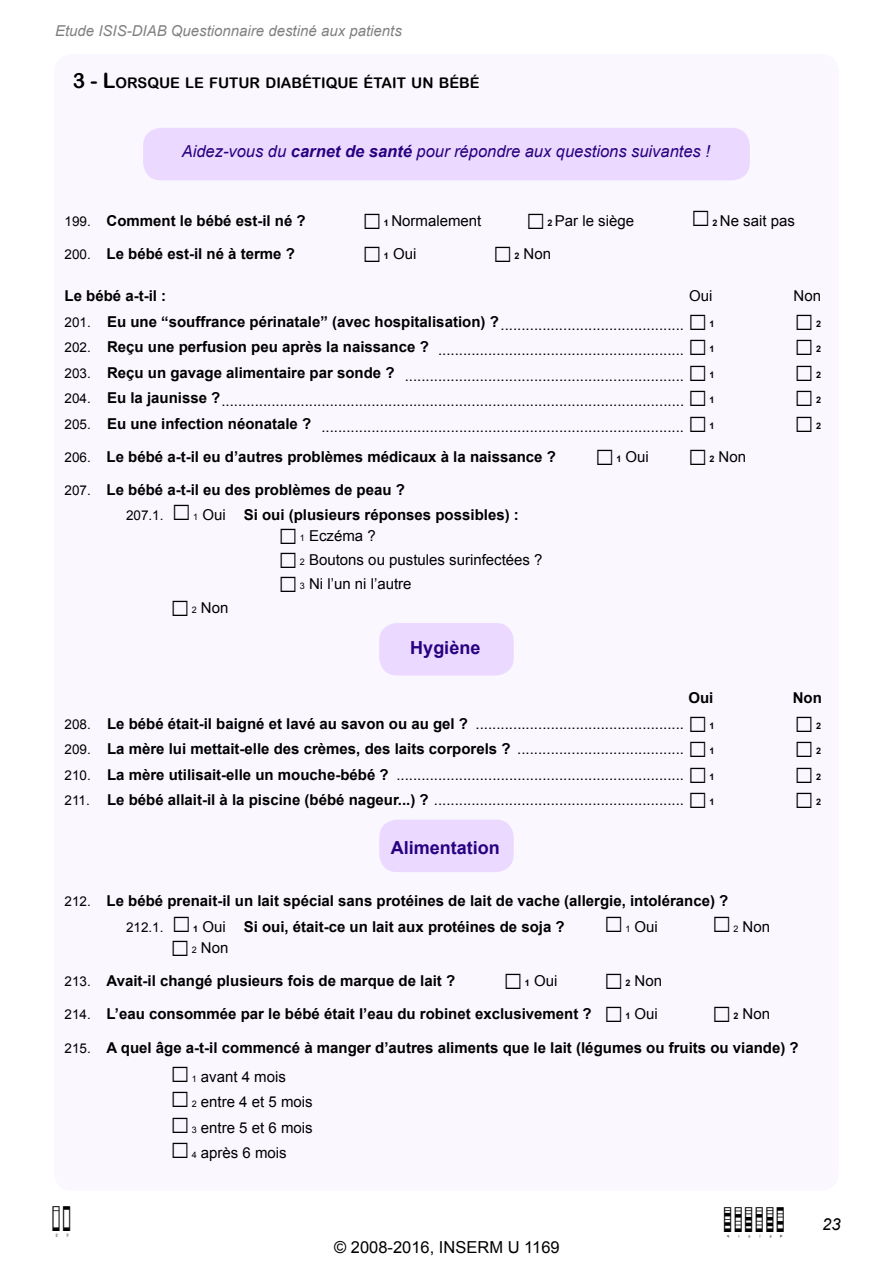
<style>
.page{position:relative;width:893px;height:1263px;background:#fff}
.page>*{position:absolute;margin:0;border:0;box-sizing:border-box;transform-origin:0 0}
.t1{font:27px "B18 Codes Barres NE";color:#000}
.t2{font:700 18px "Arial";color:#270080}
.t3{font:italic 16.5px "Arial";color:#270080}
.t4{font:16.5px "Arial";color:#000}
.t5{font:italic 16.5px "Arial";color:#000}
.t6{font:15px "Arial";color:#000}
.t7{font:700 15px "Arial";color:#000}
.t8{font:italic 15px "Arial";color:#000}
.t9{font:14.7px "Arial Rounded MT Bold";color:#000}
.t10{font:13.5px "Arial";color:#000}
.t11{font:700 9px "Arial";color:#000}
.s1{font-size:21px}
.s2{font-weight:700}
.s3{font-weight:400;font-size:13.5px}
.s4{font-weight:700;font-size:9px}
.s5{font-weight:400}
.s6{font-weight:400;font-size:9px}
.s7{font-size:9px}
.s8{font-size:13.5px}
</style>
<div class="page">
<div style="left:54px;top:54px;width:785px;height:1137px;background:#fbf7ff;border-radius:18px"></div>
<div style="left:143px;top:128px;width:607px;height:52px;background:#ecd9ff;border-radius:18px"></div>
<div style="left:379px;top:623px;width:135px;height:52px;background:#ecd9ff;border-radius:18px"></div>
<div style="left:379px;top:819px;width:135px;height:53px;background:#ecd9ff;border-radius:18px"></div>
<p class="t8" style="left:55px;top:21px;width:348px">Etude ISIS-DIAB Questionnaire destiné aux patients</p>
<p class="t9" style="left:73px;top:74px;width:408px"><span class="s1">3 - L</span>ORSQUE LE FUTUR DIABÉTIQUE ÉTAIT UN BÉBÉ</p>
<p class="t3" style="left:182px;top:141px;width:530px">Aidez-vous du <span class="s2">carnet de santé</span> pour répondre aux questions suivantes !</p>
<p class="t7" style="left:64px;top:211px;width:243px"><span class="s3">199.</span> Comment le bébé est-il né ?</p>
<p class="t6" style="left:384px;top:211px;width:99px"><span class="s4">1</span> Normalement</p>
<p class="t6" style="left:547px;top:211px;width:88px"><span class="s4">2</span> Par le siège</p>
<p class="t6" style="left:712px;top:211px;width:84px"><span class="s4">2</span> Ne sait pas</p>
<p class="t7" style="left:64px;top:244px;width:232px"><span class="s3">200.</span> Le bébé est-il né à terme ?</p>
<p class="t6" style="left:384px;top:244px;width:34px"><span class="s4">1</span> Oui</p>
<p class="t6" style="left:514px;top:244px;width:38px"><span class="s4">2</span> Non</p>
<p class="t7" style="left:64px;top:286px;width:103px">Le bébé a-t-il :</p>
<p class="t6" style="left:689px;top:286px;width:25px">Oui</p>
<p class="t6" style="left:793px;top:286px;width:29px">Non</p>
<p class="t7" style="left:64px;top:311px;width:647px"><span class="s3">201.</span> Eu une “souffrance périnatale” (avec hospitalisation) ?<span class="s5">............................................</span> ☐</p>
<p class="t11" style="left:710px;top:318px;width:7px">1</p>
<p class="t11" style="left:816px;top:318px;width:7px">2</p>
<p class="t6" style="left:64px;top:340px;width:647px"><sup>202.</sup> <sup>Reçu</sup> <sup>une</sup> <sup>perfusion</sup> <sup>peu</sup> <sup>après</sup> <sup>la</sup> <sup>naissance</sup> <sup>?</sup> ........................................................... ☐</p>
<p class="t11" style="left:710px;top:343px;width:7px">1</p>
<p class="t11" style="left:816px;top:343px;width:7px">2</p>
<p class="t6" style="left:64px;top:366px;width:647px"><sup>203.</sup> <sup>Reçu</sup> <sup>un</sup> <sup>gavage</sup> <sup>alimentaire</sup> <sup>par</sup> <sup>sonde</sup> <sup>?</sup> ................................................................... ☐</p>
<p class="t11" style="left:710px;top:369px;width:7px">1</p>
<p class="t11" style="left:816px;top:369px;width:7px">2</p>
<p class="t6" style="left:64px;top:391px;width:647px"><sup>204.</sup> <sup>Eu</sup> <sup>la</sup> <sup>jaunisse</sup> <sup>?</sup>............................................................................................................... ☐</p>
<p class="t11" style="left:710px;top:394px;width:7px">1</p>
<p class="t11" style="left:816px;top:394px;width:7px">2</p>
<p class="t6" style="left:64px;top:417px;width:647px"><sup>205.</sup> <sup>Eu</sup> <sup>une</sup> <sup>infection</sup> <sup>néonatale</sup> <sup>?</sup> ....................................................................................... ☐</p>
<p class="t11" style="left:710px;top:420px;width:7px">1</p>
<p class="t11" style="left:816px;top:420px;width:7px">2</p>
<p class="t7" style="left:64px;top:446px;width:493px"><span class="s3">206.</span> Le bébé a-t-il eu d’autres problèmes médicaux à la naissance ?</p>
<p class="t6" style="left:616px;top:447px;width:34px"><span class="s4">1</span> Oui</p>
<p class="t6" style="left:709px;top:447px;width:38px"><span class="s4">2</span> Non</p>
<p class="t7" style="left:64px;top:479px;width:342px"><span class="s3">207.</span> Le bébé a-t-il eu des problèmes de peau ?</p>
<p class="t10" style="left:126px;top:507px;width:69px">207.1. ☐</p>
<p class="t7" style="left:193px;top:505px;width:327px"><span class="s6">1</span> <span class="s5">Oui</span> Si oui (plusieurs réponses possibles) :</p>
<p class="t6" style="left:300px;top:526px;width:77px"><span class="s7">1</span> Eczéma ?</p>
<p class="t6" style="left:300px;top:550px;width:244px"><span class="s7">2</span> Boutons ou pustules surinfectées ?</p>
<p class="t6" style="left:300px;top:574px;width:113px"><span class="s7">3</span> Ni l’un ni l’autre</p>
<p class="t6" style="left:192px;top:598px;width:38px"><span class="s7">2</span> Non</p>
<p class="t2" style="left:410px;top:636px;width:72px">Hygiène</p>
<p class="t7" style="left:688px;top:688px;width:27px">Oui</p>
<p class="t7" style="left:793px;top:688px;width:31px">Non</p>
<p class="t6" style="left:64px;top:714px;width:647px"><span class="s8">208.</span> <span class="s2">Le bébé était-il baigné et lavé au savon ou au gel ?</span> .................................................. ☐</p>
<p class="t11" style="left:710px;top:720px;width:7px">1</p>
<p class="t11" style="left:816px;top:720px;width:7px">2</p>
<p class="t7" style="left:64px;top:739px;width:647px"><span class="s3">209.</span> La mère lui mettait-elle des crèmes, des laits corporels ? <span class="s5">........................................</span> ☐</p>
<p class="t11" style="left:710px;top:745px;width:7px">1</p>
<p class="t11" style="left:816px;top:745px;width:7px">2</p>
<p class="t6" style="left:64px;top:765px;width:647px"><span class="s8">210.</span> <span class="s2">La mère utilisait-elle un mouche-bébé ?</span> ..................................................................... ☐</p>
<p class="t11" style="left:710px;top:771px;width:7px">1</p>
<p class="t11" style="left:816px;top:771px;width:7px">2</p>
<p class="t6" style="left:64px;top:790px;width:647px"><span class="s8">211.</span> <span class="s2">Le bébé allait-il à la piscine (bébé nageur...) ?</span> ............................................................ ☐</p>
<p class="t11" style="left:710px;top:796px;width:7px">1</p>
<p class="t11" style="left:816px;top:796px;width:7px">2</p>
<p class="t2" style="left:391px;top:836px;width:111px">Alimentation</p>
<p class="t7" style="left:64px;top:891px;width:665px"><span class="s3">212.</span> Le bébé prenait-il un lait spécial sans protéines de lait de vache (allergie, intolérance) ?</p>
<p class="t10" style="left:126px;top:918px;width:69px">212.1. ☐</p>
<p class="t7" style="left:193px;top:916px;width:373px"><span class="s7">1</span> <span class="s5">Oui</span> Si oui, était-ce un lait aux protéines de soja ?</p>
<p class="t6" style="left:625px;top:916px;width:34px"><span class="s7">1</span> Oui</p>
<p class="t6" style="left:733px;top:916px;width:38px"><span class="s7">2</span> Non</p>
<p class="t6" style="left:192px;top:937px;width:38px"><span class="s7">2</span> Non</p>
<p class="t7" style="left:64px;top:970px;width:392px"><span class="s3">213.</span> Avait-il changé plusieurs fois de marque de lait ?</p>
<p class="t6" style="left:525px;top:970px;width:34px"><span class="s4">1</span> Oui</p>
<p class="t6" style="left:625px;top:970px;width:38px"><span class="s4">2</span> Non</p>
<p class="t7" style="left:64px;top:1003px;width:595px"><span class="s3">214.</span> L’eau consommée par le bébé était l’eau du robinet exclusivement ? ☐<span class="s7">1</span> <span class="s5">Oui</span></p>
<p class="t6" style="left:733px;top:1003px;width:38px"><span class="s4">2</span> Non</p>
<p class="t7" style="left:64px;top:1038px;width:736px"><span class="s3">215.</span> A quel âge a-t-il commencé à manger d’autres aliments que le lait (légumes ou fruits ou viande) ?</p>
<p class="t6" style="left:192px;top:1066px;width:96px"><span class="s7">1</span> avant 4 mois</p>
<p class="t6" style="left:192px;top:1092px;width:122px"><span class="s7">2</span> entre 4 et 5 mois</p>
<p class="t6" style="left:192px;top:1117px;width:122px"><span class="s7">3</span> entre 5 et 6 mois</p>
<p class="t6" style="left:192px;top:1143px;width:97px"><span class="s7">4</span> après 6 mois</p>
<h1 class="t1" style="left:52px;top:1203px;width:23px">23</h1>
<h1 class="t1" style="left:724px;top:1204px;width:65px">qisisp</h1>
<p class="t5" style="left:822px;top:1213px;width:20px">23</p>
<p class="t4" style="left:334px;top:1236px;width:227px">© 2008-2016, INSERM U 1169</p>
</div>
